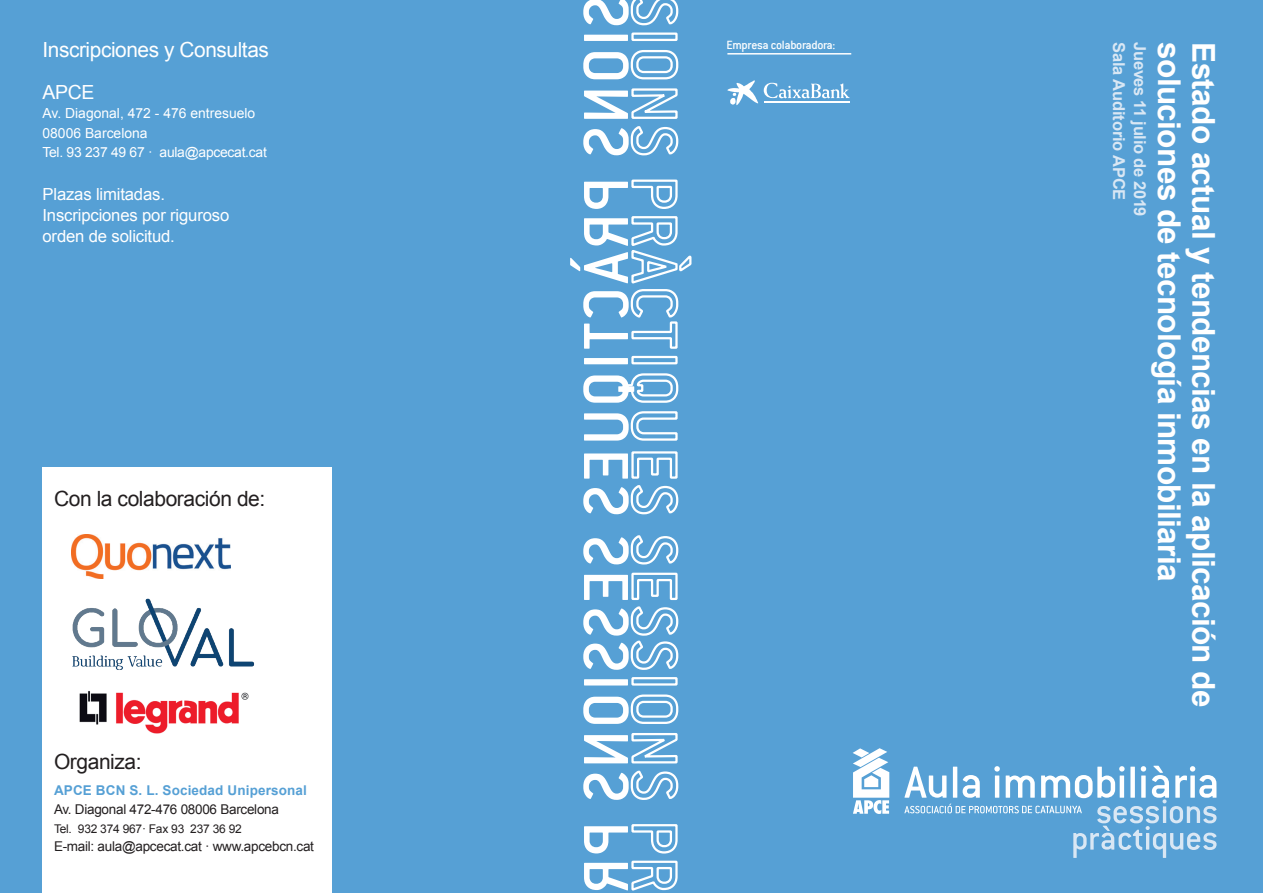
<style>
.page{position:relative;width:1263px;height:893px;background:#56a0d5}
.page>*{position:absolute;margin:0;border:0;box-sizing:border-box;transform-origin:0 0}
.t1{font:700 31.5px "Arial";letter-spacing:-.02em;color:#fff}
.t2{font:21px "Arial";letter-spacing:-.02em;color:#231f20}
.t3{font:20.85px "Arial";letter-spacing:-.02em;color:#fff}
.t4{font:19.5px "Arial";color:#fff}
.t5{font:16.65px/21px "Arial";letter-spacing:-.01em;color:#fff}
.t6{font:700 16.5px "Arial";letter-spacing:-.015em;color:#d9e7f4}
.t7{font:13.95px/19.4px "Arial";color:#fff}
.t8{font:13.5px "Arial";letter-spacing:-.02em;color:#231f20}
.t9{font:700 13.5px "Arial";letter-spacing:.01em;color:#56a0d5}
.t10{font:500 13.2px "Conduit ITC";letter-spacing:-.025em;color:#fff}
.t11{font:12px "Arial";letter-spacing:-.02em;color:#231f20}
</style>
<div class="page">
<svg style="left:634px;top:0;width:46px;height:27px"></svg>
<div style="left:631px;top:33px;width:47px;height:8px;border:2px solid #fff"></div>
<svg style="left:634px;top:48px;width:46px;height:33px"></svg>
<svg style="left:634px;top:87px;width:46px;height:70px"></svg>
<svg style="left:634px;top:178px;width:59px;height:172px;background:#76b2dc"></svg>
<div style="left:631px;top:356px;width:47px;height:8px;border:2px solid #fff"></div>
<svg style="left:634px;top:372px;width:46px;height:32px"></svg>
<svg style="left:634px;top:410px;width:45px;height:32px"></svg>
<svg style="left:634px;top:450px;width:46px;height:66px"></svg>
<svg style="left:634px;top:533px;width:46px;height:33px"></svg>
<svg style="left:634px;top:572px;width:46px;height:99px"></svg>
<div style="left:631px;top:677px;width:47px;height:9px;border:2px solid #fff"></div>
<svg style="left:634px;top:693px;width:46px;height:32px"></svg>
<svg style="left:634px;top:732px;width:46px;height:69px"></svg>
<svg style="left:630px;top:823px;width:49px;height:69px"></svg>
<svg style="left:853px;top:748px;width:36px;height:66px"></svg>
<svg style="left:904px;top:766px;width:312px;height:92px;background:#76b2dc"></svg>
<hr style="left:727px;top:53px;width:124px;height:2px;background:#fff">
<svg style="left:727px;top:80px;width:31px;height:25px"></svg>
<svg style="left:764px;top:83px;width:86px;height:15px"></svg>
<hr style="left:764px;top:102px;width:86px;height:1px;background:#fff">
<div style="left:43px;top:467px;width:289px;height:426px;background:#fff"></div>
<img style="left:72px;top:598px;width:182px;height:72px">
<img style="left:71px;top:535px;width:159px;height:44px">
<img style="left:79px;top:691px;width:170px;height:43px">
<div style="left:570px;top:0;width:64px;height:890px;background:#56a0d5"></div>
<p class="t3" style="left:43px;top:36px;width:228px">Inscripciones y Consultas</p>
<p class="t4" style="left:43px;top:79px;width:53px">apce</p>
<p class="t7" style="left:43px;top:104px;width:226px">Av. Diagonal, 472 - 476 entresuelo<br>08006 Barcelona<br>Tel. 93 237 49 67 · aula@apcecat.cat</p>
<p class="t5" style="left:43px;top:184px;width:188px">Plazas limitadas.<br>Inscripciones por riguroso orden de solicitud.</p>
<p class="t2" style="left:54px;top:485px;width:213px">Con la colaboración de:</p>
<p class="t2" style="left:54px;top:748px;width:89px">Organiza:</p>
<p class="t9" style="left:54px;top:781px;width:254px">APCE BCN S. L. Sociedad Unipersonal</p>
<p class="t8" style="left:54px;top:800px;width:226px">Av. Diagonal 472-476 08006 Barcelona</p>
<p class="t11" style="left:54px;top:821px;width:189px">Tel. 932 374 967· Fax 93 237 36 92</p>
<p class="t8" style="left:54px;top:837px;width:261px">E-mail: aula@apcecat.cat · www.apcebcn.cat</p>
<p class="t10" style="left:726px;top:38px;width:110px">Empresa colaboradora:</p>
<p class="t6" style="left:1130px;top:42px;width:160px;rotate:90deg">Sala Auditorio APCE</p>
<p class="t6" style="left:1151px;top:42px;width:176px;rotate:90deg">Jueves 11 julio de 2019</p>
<p class="t1" style="left:1190px;top:42px;width:541px;rotate:90deg">soluciones de tecnología inmobiliaria</p>
<p class="t1" style="left:1224px;top:42px;width:666px;rotate:90deg">Estado actual y tendencias en la aplicación de</p>
</div>
